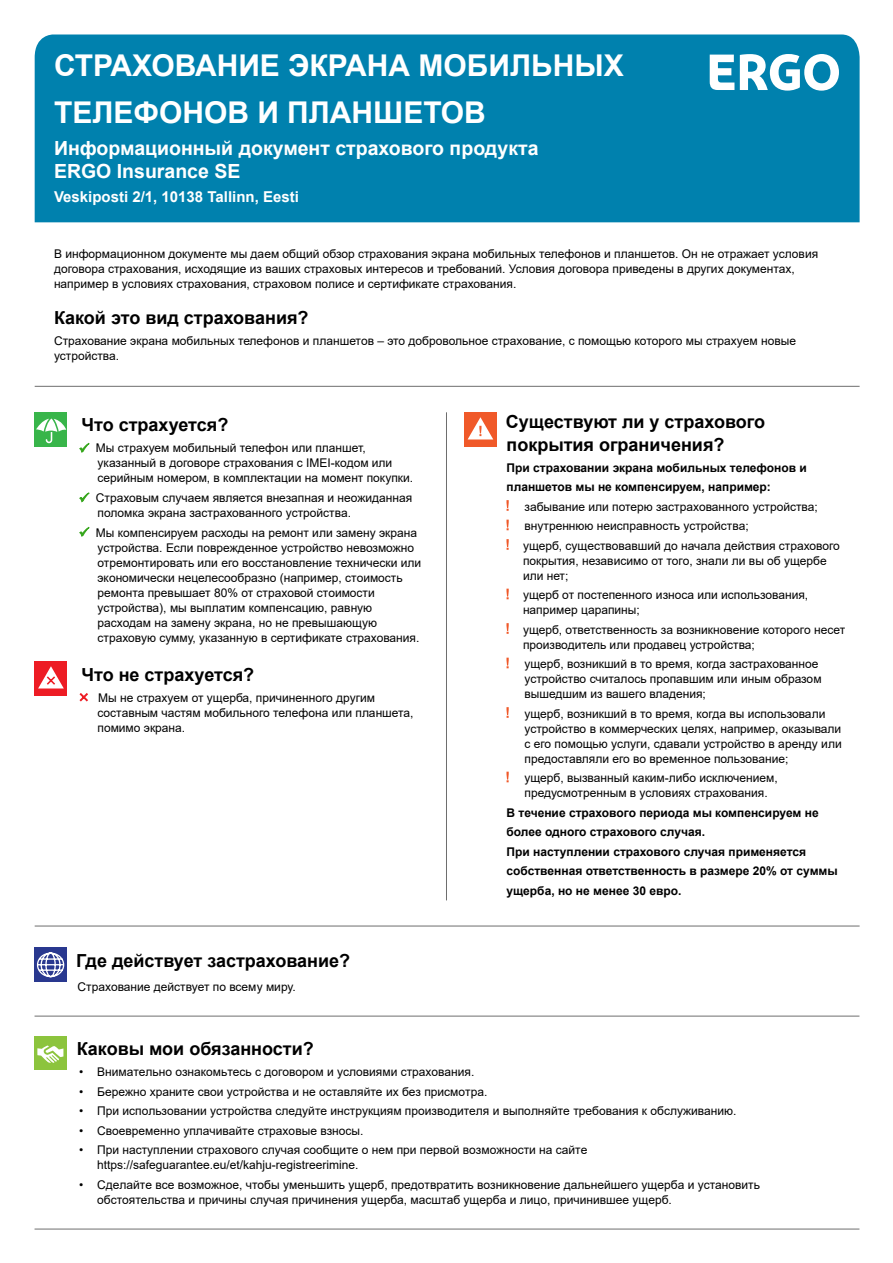
<style>
.page{position:relative;width:893px;height:1263px;background:#fff}
.page>*{position:absolute;margin:0;border:0;box-sizing:border-box;transform-origin:0 0}
.t1{font:700 30px/46.8px "Arial";color:#fff}
.t2{font:700 19.5px/23.4px "Arial";color:#fff}
.t3{font:700 18px/22.5px "Arial";color:#000}
.t4{font:700 15px "Arial";color:#fff}
.t5{font:12px/15px "Arial";color:#000}
.t6{font:700 12px/19.5px "Arial";color:#000}
</style>
<div class="page">
<div style="left:35px;top:35px;width:825px;height:187px;background:#0081ae"></div>
<hr style="left:35px;top:386px;width:825px;height:1px;background:#6e6e6e">
<div style="left:34px;top:412px;width:33px;height:35px;background:#38b54a"></div>
<svg style="left:36px;top:418px;width:30px;height:25px"></svg>
<svg style="left:79px;top:443px;width:11px;height:10px"></svg>
<svg style="left:79px;top:492px;width:11px;height:11px"></svg>
<svg style="left:79px;top:527px;width:11px;height:10px"></svg>
<div style="left:34px;top:661px;width:33px;height:35px;background:#ed1c24"></div>
<svg style="left:38px;top:666px;width:26px;height:22px"></svg>
<svg style="left:79px;top:693px;width:9px;height:9px"></svg>
<div style="left:464px;top:412px;width:33px;height:35px;background:#f05929"></div>
<svg style="left:468px;top:417px;width:25px;height:22px"></svg>
<svg style="left:506px;top:500px;width:3px;height:11px"></svg>
<svg style="left:506px;top:520px;width:3px;height:10px"></svg>
<svg style="left:506px;top:539px;width:3px;height:11px"></svg>
<svg style="left:506px;top:589px;width:3px;height:10px"></svg>
<svg style="left:506px;top:623px;width:3px;height:11px"></svg>
<svg style="left:506px;top:658px;width:3px;height:10px"></svg>
<svg style="left:506px;top:707px;width:3px;height:11px"></svg>
<svg style="left:506px;top:772px;width:3px;height:10px"></svg>
<hr style="left:446px;top:412px;width:1px;height:488px;background:#6e6e6e">
<hr style="left:35px;top:926px;width:825px;height:1px;background:#6e6e6e">
<div style="left:34px;top:948px;width:33px;height:34px;background:#29388f"></div>
<svg style="left:36px;top:952px;width:29px;height:26px"></svg>
<hr style="left:35px;top:1016px;width:824px;height:1px;background:#6e6e6e">
<div style="left:34px;top:1036px;width:33px;height:34px;background:#8cc43d"></div>
<svg style="left:37px;top:1045px;width:27px;height:18px"></svg>
<hr style="left:35px;top:1229px;width:824px;height:1px;background:#6e6e6e">
<svg style="left:740px;top:54px;width:99px;height:37px"></svg>
<svg style="left:710px;top:55px;width:24px;height:35px"></svg>
<h1 class="t1" style="left:54px;top:42px;width:571px">СТРАХОВАНИЕ ЭКРАНА МОБИЛЬНЫХ<br>ТЕЛЕФОНОВ И ПЛАНШЕТОВ</h1>
<h2 class="t2" style="left:54px;top:137px;width:486px">Информационный документ страхового продукта<br>ERGO Insurance SE</h2>
<p class="t4" style="left:54px;top:187px;width:246px">Veskiposti 2/1, 10138 Tallinn, Eesti</p>
<p class="t5" style="left:54px;top:246px;width:766px">В информационном документе мы даем общий обзор страхования экрана мобильных телефонов и планшетов. Он не отражает условия договора страхования, исходящие из ваших страховых интересов и требований. Условия договора приведены в других документах, например в условиях страхования, страховом полисе и сертификате страхования.</p>
<h3 class="t3" style="left:54px;top:306px;width:256px">Какой это вид страхования?</h3>
<p class="t5" style="left:54px;top:333px;width:744px">Страхование экрана мобильных телефонов и планшетов – это добровольное страхование, с помощью которого мы страхуем новые устройства.</p>
<h3 class="t3" style="left:81px;top:414px;width:148px">Что страхуется?</h3>
<p class="t5" style="left:96px;top:441px;width:319px">Мы страхуем мобильный телефон или планшет, указанный в договоре страхования с IMEI-кодом или серийным номером, в комплектации на момент покупки.</p>
<p class="t5" style="left:96px;top:490px;width:318px">Страховым случаем является внезапная и неожиданная поломка экрана застрахованного устройства.</p>
<p class="t5" style="left:96px;top:525px;width:327px">Мы компенсируем расходы на ремонт или замену экрана устройства. Если поврежденное устройство невозможно отремонтировать или его восстановление технически или экономически нецелесообразно (например, стоимость ремонта превышает 80% от страховой стоимости устройства), мы выплатим компенсацию, равную расходам на замену экрана, но не превышающую страховую сумму, указанную в сертификате страхования.</p>
<h3 class="t3" style="left:81px;top:663px;width:174px">Что не страхуется?</h3>
<p class="t5" style="left:97px;top:690px;width:318px">Мы не страхуем от ущерба, причиненного другим составным частям мобильного телефона или планшета, помимо экрана.</p>
<h3 class="t3" style="left:76px;top:950px;width:276px">Где действует застрахование?</h3>
<p class="t5" style="left:78px;top:979px;width:220px">Страхование действует по всему миру.</p>
<h3 class="t3" style="left:506px;top:411px;width:261px">Существуют ли у страхового покрытия ограничения?</h3>
<p class="t6" style="left:506px;top:458px;width:302px">При страховании экрана мобильных телефонов и планшетов мы не компенсируем, например:</p>
<p class="t5" style="left:523px;top:497px;width:318px;line-height:19.5px">забывание или потерю застрахованного устройства; внутреннюю неисправность устройства;<br>ущерб, существовавший до начала действия страхового</p>
<p class="t5" style="left:523px;top:553px;width:305px">покрытия, независимо от того, знали ли вы об ущербе или нет;</p>
<p class="t5" style="left:523px;top:587px;width:287px">ущерб от постепенного износа или использования, например царапины;</p>
<p class="t5" style="left:523px;top:622px;width:324px">ущерб, ответственность за возникновение которого несет производитель или продавец устройства;</p>
<p class="t5" style="left:524px;top:656px;width:299px">ущерб, возникший в то время, когда застрахованное устройство считалось пропавшим или иным образом вышедшим из вашего владения;</p>
<p class="t5" style="left:524px;top:706px;width:319px">ущерб, возникший в то время, когда вы использовали устройство в коммерческих целях, например, оказывали с его помощью услуги, сдавали устройство в аренду или предоставляли его во временное пользование;</p>
<p class="t5" style="left:524px;top:770px;width:255px">ущерб, вызванный каким-либо исключением, предусмотренным в условиях страхования.</p>
<p class="t6" style="left:506px;top:803px;width:333px">В течение страхового периода мы компенсируем не более одного страхового случая.<br>При наступлении страхового случая применяется собственная ответственность в размере 20% от суммы ущерба, но не менее 30 евро.</p>
<h3 class="t3" style="left:77px;top:1038px;width:239px">Каковы мои обязанности?</h3>
<p class="t5" style="left:79px;top:1064px;width:397px">• Внимательно ознакомьтесь с договором и условиями страхования.</p>
<p class="t5" style="left:79px;top:1084px;width:410px">• Бережно храните свои устройства и не оставляйте их без присмотра.</p>
<p class="t5" style="left:79px;top:1103px;width:659px">• При использовании устройства следуйте инструкциям производителя и выполняйте требования к обслуживанию.</p>
<p class="t5" style="left:79px;top:1123px;width:286px">• Своевременно уплачивайте страховые взносы.</p>
<p class="t5" style="left:97px;top:1142px;width:492px;text-indent:-18px">• При наступлении страхового случая сообщите о нем при первой возможности на сайте https://safeguarantee.eu/et/kahju-registreerimine.</p>
<p class="t5" style="left:97px;top:1177px;width:664px;text-indent:-18px">• Сделайте все возможное, чтобы уменьшить ущерб, предотвратить возникновение дальнейшего ущерба и установить обстоятельства и причины случая причинения ущерба, масштаб ущерба и лицо, причинившее ущерб.</p>
</div>
